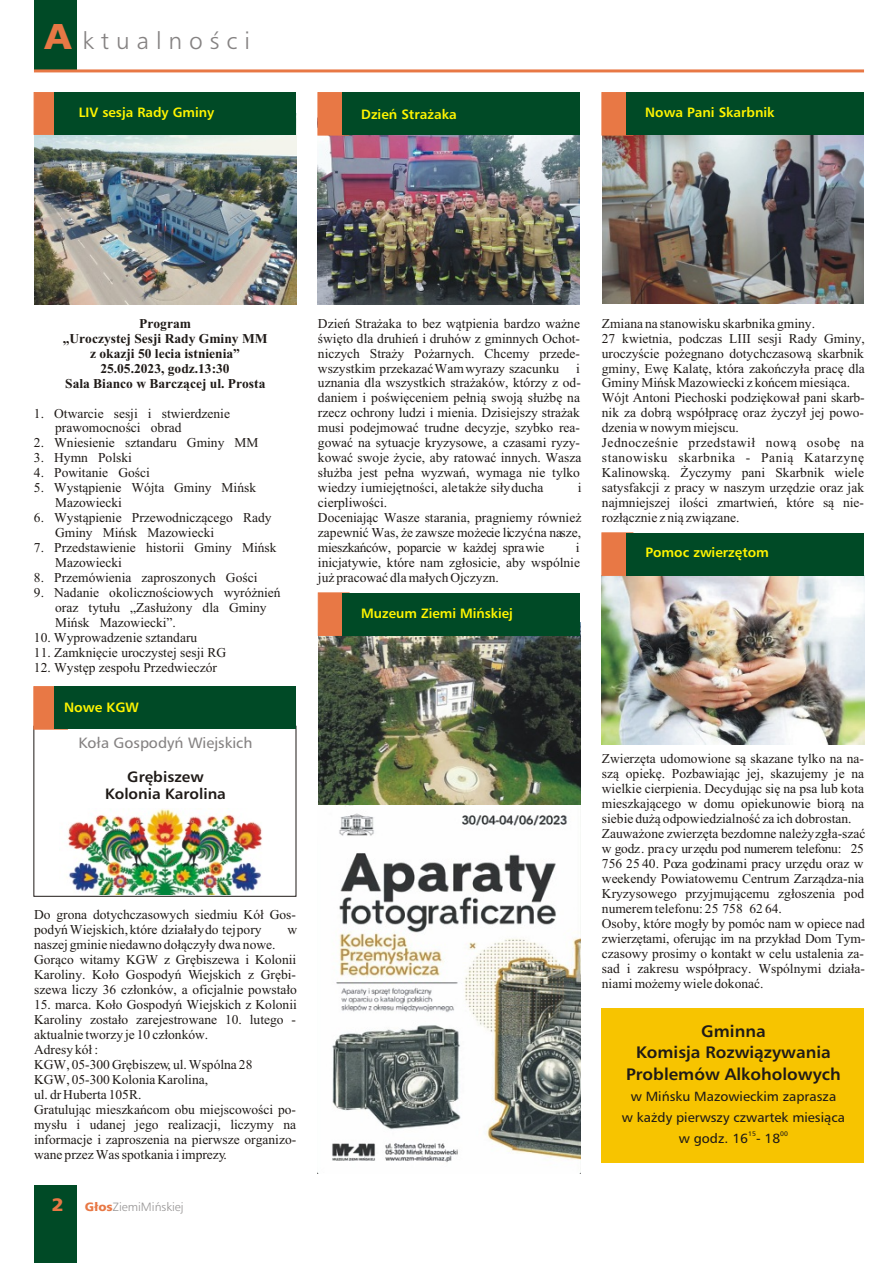
<style>
.page{position:relative;width:894px;height:1263px;background:#fff}
.page>*{position:absolute;margin:0;border:0;box-sizing:border-box;transform-origin:0 0}
.t1{font:24px "G Frutiger Lt IEE";letter-spacing:.28em;color:#858282}
.t2{font:700 16.65px/21.1px "G Frutiger IEE";color:#1f1a17;text-align:center}
.t3{font:700 15px/17px "G Frutiger IEE";color:#1f1a17;text-align:center}
.t4{font:15px "G Frutiger IEE";color:#858282}
.t5{font:13.5px/15px "Times New Roman CE";color:#1f1a17}
.t6{font:700 13.5px/15px "Times New Roman CE";color:#1f1a17;text-align:center}
.t7{font:700 13.5px "G Frutiger IEE";color:#fff500}
.t8{font:13.35px/21.1px "G Frutiger IEE";color:#1f1a17;text-align:center}
.t9{font:12px "G Frutiger Lt IEE";color:#969494}
.t10{font:6.6px "G Frutiger IEE";color:#1f1a17}
.s1{font-family:"G Frutiger Bl IEE";font-weight:700;font-size:36px;color:#e87845}
.s2{font-family:"G Frutiger Bl IEE";font-weight:700;font-size:18px;color:#e87845}
.s3{font-family:"G Frutiger Bl IEE";font-weight:700;color:#e87845}
</style>
<div class="page">
<img style="left:318px;top:805px;width:262px;height:369px">
<img style="left:602px;top:135px;width:261px;height:168px">
<img style="left:318px;top:135px;width:261px;height:170px">
<div style="left:34px;top:0;width:42px;height:72px;background:#004a26"></div>
<hr style="left:34px;top:69px;width:830px;height:3px;background:#e87845">
<div style="left:34px;top:1185px;width:43px;height:78px;background:#004a26"></div>
<img style="left:602px;top:575px;width:262px;height:170px">
<div style="left:602px;top:533px;width:31px;height:43px;background:#e87845"></div>
<div style="left:626px;top:533px;width:238px;height:42px;background:#004a26"></div>
<div style="left:602px;top:92px;width:31px;height:43px;background:#e87845"></div>
<div style="left:626px;top:93px;width:238px;height:42px;background:#004a26"></div>
<div style="left:602px;top:1008px;width:262px;height:155px;background:#f7c400"></div>
<img style="left:34px;top:135px;width:262px;height:170px">
<div style="left:34px;top:92px;width:34px;height:43px;background:#e87845"></div>
<div style="left:55px;top:93px;width:241px;height:42px;background:#004a26"></div>
<img style="left:318px;top:635px;width:262px;height:170px">
<div style="left:318px;top:593px;width:31px;height:43px;background:#e87845;border:1px solid #e87845"></div>
<div style="left:342px;top:593px;width:238px;height:42px;background:#004a26"></div>
<div style="left:318px;top:92px;width:31px;height:43px;background:#e87845"></div>
<div style="left:342px;top:93px;width:238px;height:42px;background:#004a26"></div>
<img style="left:67px;top:809px;width:195px;height:85px">
<div style="left:34px;top:686px;width:34px;height:43px;background:#e87845;border:1px solid #e87845"></div>
<div style="left:55px;top:687px;width:241px;height:42px;background:#004a26"></div>
<h1 class="t1" style="left:45px;top:30px;width:207px"><span class="s1">A</span> ktualnoœci</h1>
<p class="t7" style="left:79px;top:107px;width:137px">LIV sesja Rady Gminy</p>
<p class="t7" style="left:361px;top:109px;width:97px">Dzieñ Stra¿aka</p>
<p class="t7" style="left:645px;top:107px;width:131px">Nowa Pani Skarbnik</p>
<p class="t6" style="left:63px;top:317px;width:206px">Program<br>„Uroczystej Sesji Rady Gminy MM z okazji 50 lecia istnienia”<br>25.05.2023, godz.13:30<br>Sala Bianco w Barcz¹cej ul. Prosta</p>
<p class="t5" style="left:55px;top:407px;width:176px;text-indent:-21px">1. Otwarcie sesji i stwierdzenie prawomocnoœci obrad</p>
<p class="t5" style="left:34px;top:437px;width:226px">2. Wniesienie sztandaru Gminy MM</p>
<p class="t5" style="left:34px;top:452px;width:99px">3. Hymn Polski</p>
<p class="t5" style="left:34px;top:467px;width:117px">4. Powitanie Goœci</p>
<p class="t5" style="left:55px;top:482px;width:202px;text-indent:-21px">5. Wyst¹pienie Wójta Gminy Miñsk<br>Mazowiecki</p>
<p class="t5" style="left:55px;top:511px;width:218px;text-indent:-21px">6. Wyst¹pienie Przewodnicz¹cego Rady<br>Gminy Miñsk Mazowiecki</p>
<p class="t5" style="left:55px;top:541px;width:223px;text-indent:-21px">7. Przedstawienie historii Gminy Miñsk<br>Mazowiecki</p>
<p class="t5" style="left:34px;top:571px;width:225px">8. Przemówienia zaproszonych Goœci</p>
<p class="t5" style="left:55px;top:586px;width:227px;text-indent:-21px">9. Nadanie okolicznoœciowych wyró¿nieñ oraz tytu³u „Zas³u¿ony dla Gminy<br>Miñsk Mazowiecki”.</p>
<p class="t5" style="left:34px;top:631px;width:165px">10. Wyprowadzenie sztandaru</p>
<p class="t5" style="left:34px;top:646px;width:194px">11. Zamkniêcie uroczystej sesji RG</p>
<p class="t5" style="left:34px;top:661px;width:184px">12. Wystêp zespo³u Przedwieczór</p>
<p class="t7" style="left:64px;top:702px;width:76px">Nowe KGW</p>
<p class="t4" style="left:79px;top:736px;width:175px">Ko³a Gospodyñ Wiejskich</p>
<p class="t3" style="left:105px;top:769px;width:122px">Grêbiszew<br>Kolonia Karolina</p>
<p class="t5" style="left:318px;top:317px;width:264px;text-align:justify">Dzieñ Stra¿aka to bez w¹tpienia bardzo wa¿ne œwiêto dla druhieñ i druhów z gminnych Ochot&shy;niczych Stra¿y Po¿arnych. Chcemy przede&shy;wszystkim przekazaæ Wam wyrazy szacunku</p>
<p class="t5" style="left:318px;top:362px;width:265px;text-align:justify;text-indent:258px">i uznania dla wszystkich stra¿aków, którzy z od&shy;daniem i poœwiêceniem pe³ni¹ swoj¹ s³u¿bê na rzecz ochrony ludzi i mienia. Dzisiejszy stra¿ak musi podejmowaæ trudne decyzje, szybko rea&shy;gowaæ na sytuacje kryzysowe, a czasami ryzy&shy;kowaæ swoje ¿ycie, aby ratowaæ innych. Wasza s³u¿ba jest pe³na wyzwañ, wymaga nie tylko wiedzy i umiejêtnoœci, ale tak¿e si³y ducha</p>
<p class="t5" style="left:578px;top:481px;width:5px">i</p>
<p class="t5" style="left:318px;top:496px;width:265px">cierpliwoœci.<br>Doceniaj¹c Wasze starania, pragniemy równie¿ zapewniæ Was, ¿e zawsze mo¿ecie liczyæ na nasze, mieszkañców, poparcie w ka¿dej sprawie</p>
<p class="t5" style="left:318px;top:541px;width:264px;text-align:justify;text-indent:258px">i inicjatywie, które nam zg³osicie, aby wspólnie ju¿ pracowaæ dla ma³ych Ojczyzn.</p>
<p class="t7" style="left:361px;top:607px;width:153px">Muzeum Ziemi Miñskiej</p>
<p class="t5" style="left:34px;top:909px;width:263px">Do grona dotychczasowych siedmiu Kó³ Gos&shy;podyñ Wiejskich, które dzia³a³y do tej pory</p>
<p class="t5" style="left:288px;top:924px;width:11px">w</p>
<p class="t5" style="left:34px;top:938px;width:264px">naszej gminie niedawno do³¹czy³y dwa nowe.<br>Gor¹co witamy KGW z Grêbiszewa i Kolonii Karoliny. Ko³o Gospodyñ Wiejskich z Grêbi&shy;szewa liczy 36 cz³onków, a oficjalnie powsta³o</p>
<p class="t5" style="left:34px;top:998px;width:264px">15. marca. Ko³o Gospodyñ Wiejskich z Kolonii Karoliny zosta³o zarejestrowane 10. lutego - aktualnie tworzy je 10 cz³onków.<br>Adresy kó³ :<br>KGW, 05-300 Grêbiszew, ul. Wspólna 28<br>KGW, 05-300 Kolonia Karolina,<br>ul. dr Huberta 105R.<br>Gratuluj¹c mieszkañcom obu miejscowoœci po&shy;mys³u i udanej jego realizacji, liczymy na informacje i zaproszenia na pierwsze organizo&shy;wane przez Was spotkania i imprezy.</p>
<p class="t9" style="left:51px;top:1202px;width:134px"><span class="s2">2</span> <span class="s3">G³os</span>ZiemiMiñskiej</p>
<p class="t5" style="left:602px;top:317px;width:264px">Zmiana na stanowisku skarbnika gminy.<br>27 kwietnia, podczas LIII sesji Rady Gminy, uroczyœcie po¿egnano dotychczasow¹ skarbnik gminy, Ewê Kalatê, która zakoñczy³a pracê dla Gminy Miñsk Mazowiecki z koñcem miesi¹ca.<br>Wójt Antoni Piechoski podziêkowa³ pani skarb&shy;nik za dobr¹ wspó³pracê oraz ¿yczy³ jej powo&shy;dzenia w nowym miejscu.<br>Jednoczeœnie przedstawi³ now¹ osobê na stanowisku skarbnika - Pani¹ Katarzynê Kalinowsk¹. ¯yczymy pani Skarbnik wiele satysfakcji z pracy w naszym urzêdzie oraz jak najmniejszej iloœci zmartwieñ, które s¹ nie&shy;roz³¹cznie z ni¹ zwi¹zane.</p>
<p class="t7" style="left:645px;top:547px;width:125px">Pomoc zwierzêtom</p>
<p class="t5" style="left:602px;top:753px;width:265px">Zwierzêta udomowione s¹ skazane tylko na na&shy;sz¹ opiekê. Pozbawiaj¹c jej, skazujemy je na wielkie cierpienia. Decyduj¹c siê na psa lub kota mieszkaj¹cego w domu opiekunowie bior¹ na siebie du¿¹ odpowiedzialnoœæ za ich dobrostan.<br>Zauwa¿one zwierzêta bezdomne nale¿y zg³a-szaæ w godz. pracy urzêdu pod numerem telefonu: 25<br>756 25 40. Poza godzinami pracy urzêdu oraz w weekendy Powiatowemu Centrum Zarz¹dza-nia Kryzysowego przyjmuj¹cemu zg³oszenia pod numerem telefonu: 25 758 62 64.<br>Osoby, które mog³y by pomóc nam w opiece nad zwierzêtami, oferuj¹c im na przyk³ad Dom Tym&shy;czasowy prosimy o kontakt w celu ustalenia za&shy;sad i zakresu wspó³pracy. Wspólnymi dzia³a&shy;niami mo¿emy wiele dokonaæ.</p>
<p class="t2" style="left:626px;top:1022px;width:216px">Gminna<br>Komisja Rozwi¹zywania<br>Problemów Alkoholowych</p>
<p class="t8" style="left:622px;top:1087px;width:225px">w Miñsku Mazowieckim zaprasza<br>w ka¿dy pierwszy czwartek miesi¹ca</p>
<p class="t10" style="left:748px;top:1131px;width:9px">15</p>
<p class="t10" style="left:780px;top:1131px;width:9px">00</p>
<p class="t8" style="left:679px;top:1129px;width:103px">w godz. 16 - 18</p>
</div>
